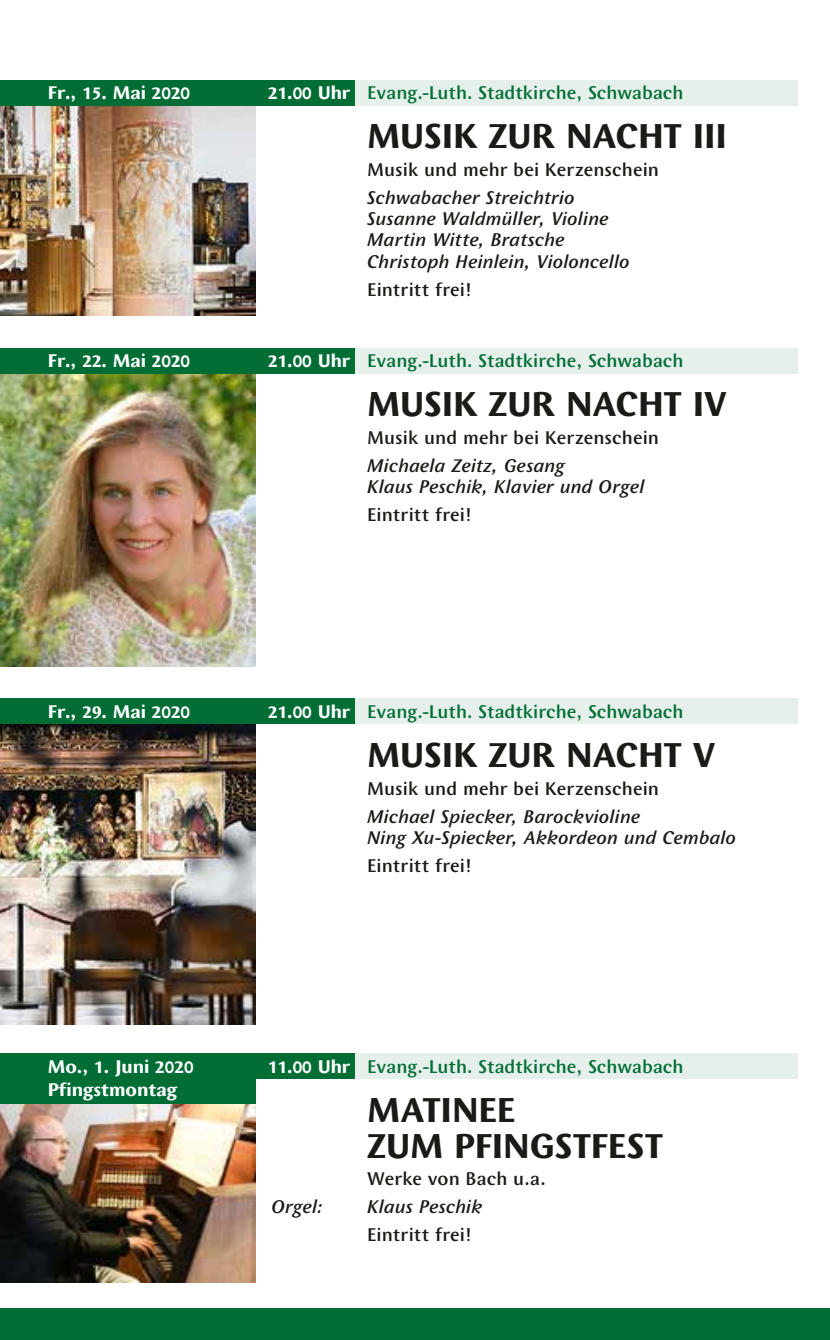
<style>
.page{position:relative;width:830px;height:1340px;background:#fff}
.page>*{position:absolute;margin:0;border:0;box-sizing:border-box;transform-origin:0 0}
.t1{font:700 36px/36px "Wunderlich";letter-spacing:-.005em;color:#1a1a18}
.t2{font:italic 500 19.12px/21.4px "Wunderlich";letter-spacing:-.005em;color:#1a1a18}
.t3{font:500 19.12px "Wunderlich";color:#006d35}
.t4{font:500 19.12px "Wunderlich";letter-spacing:.005em;color:#1a1a18}
.t5{font:700 19.12px "Wunderlich";color:#fff}
.s1{font-weight:700;color:#fff}
</style>
<div class="page">
<div style="left:0;top:1307px;width:829px;height:32px;background:#006d35"></div>
<img style="left:0;top:373px;width:255px;height:293px">
<div style="left:354px;top:348px;width:443px;height:25px;background:#e6f0eb"></div>
<div style="left:0;top:348px;width:354px;height:25px;background:#006d35"></div>
<img style="left:0;top:724px;width:255px;height:300px">
<div style="left:354px;top:698px;width:443px;height:26px;background:#e6f0eb"></div>
<div style="left:0;top:698px;width:354px;height:26px;background:#006d35"></div>
<img style="left:0;top:1104px;width:255px;height:178px">
<div style="left:354px;top:1053px;width:443px;height:25px;background:#e6f0eb"></div>
<div style="left:0;top:1053px;width:354px;height:25px;background:#006d35"></div>
<div style="left:0;top:1078px;width:255px;height:26px;background:#006d35"></div>
<img style="left:0;top:105px;width:255px;height:211px">
<div style="left:354px;top:80px;width:443px;height:25px;background:#e6f0eb"></div>
<div style="left:0;top:80px;width:354px;height:25px;background:#006d35"></div>
<p class="t5" style="left:48px;top:82px;width:144px">Fr., 15. Mai 2020</p>
<p class="t3" style="left:268px;top:82px;width:416px"><span class="s1">21.00 Uhr</span> Evang.-Luth. Stadtkirche, Schwabach</p>
<h1 class="t1" style="left:367px;top:118px;width:361px">MUSIK ZUR NACHT III</h1>
<p class="t4" style="left:367px;top:159px;width:293px">Musik und mehr bei Kerzenschein</p>
<p class="t2" style="left:367px;top:187px;width:264px">Schwabacher Streichtrio<br>Susanne Waldmüller, Violine<br>Martin Witte, Bratsche<br>Christoph Heinlein, Violoncello</p>
<p class="t4" style="left:367px;top:278px;width:106px">Eintritt frei!</p>
<p class="t5" style="left:48px;top:350px;width:144px">Fr., 22. Mai 2020</p>
<p class="t3" style="left:268px;top:350px;width:416px"><span class="s1">21.00 Uhr</span> Evang.-Luth. Stadtkirche, Schwabach</p>
<h1 class="t1" style="left:367px;top:386px;width:360px">MUSIK ZUR NACHT IV</h1>
<p class="t4" style="left:367px;top:427px;width:293px">Musik und mehr bei Kerzenschein</p>
<p class="t2" style="left:367px;top:455px;width:279px">Michaela Zeitz, Gesang<br>Klaus Peschik, Klavier und Orgel</p>
<p class="t4" style="left:367px;top:503px;width:106px">Eintritt frei!</p>
<p class="t5" style="left:48px;top:700px;width:144px">Fr., 29. Mai 2020</p>
<p class="t3" style="left:268px;top:701px;width:416px"><span class="s1">21.00 Uhr</span> Evang.-Luth. Stadtkirche, Schwabach</p>
<h1 class="t1" style="left:367px;top:737px;width:349px">MUSIK ZUR NACHT V</h1>
<p class="t4" style="left:367px;top:777px;width:293px">Musik und mehr bei Kerzenschein</p>
<p class="t2" style="left:367px;top:805px;width:370px">Michael Spiecker, Barockvioline<br>Ning Xu-Spiecker, Akkordeon und Cembalo</p>
<p class="t4" style="left:367px;top:854px;width:106px">Eintritt frei!</p>
<p class="t5" style="left:48px;top:1055px;width:147px">Mo., 1. Juni 2020</p>
<p class="t3" style="left:268px;top:1055px;width:416px"><span class="s1">11.00 Uhr</span> Evang.-Luth. Stadtkirche, Schwabach</p>
<p class="t5" style="left:48px;top:1079px;width:131px">Pfingstmontag</p>
<h1 class="t1" style="left:367px;top:1091px;width:297px">MATINEE<br>ZUM PFINGSTFEST</h1>
<p class="t4" style="left:367px;top:1168px;width:180px">Werke von Bach u.a.</p>
<p class="t2" style="left:271px;top:1196px;width:53px">Orgel:</p>
<p class="t2" style="left:367px;top:1196px;width:117px">Klaus Peschik</p>
<p class="t4" style="left:367px;top:1223px;width:106px">Eintritt frei!</p>
</div>
